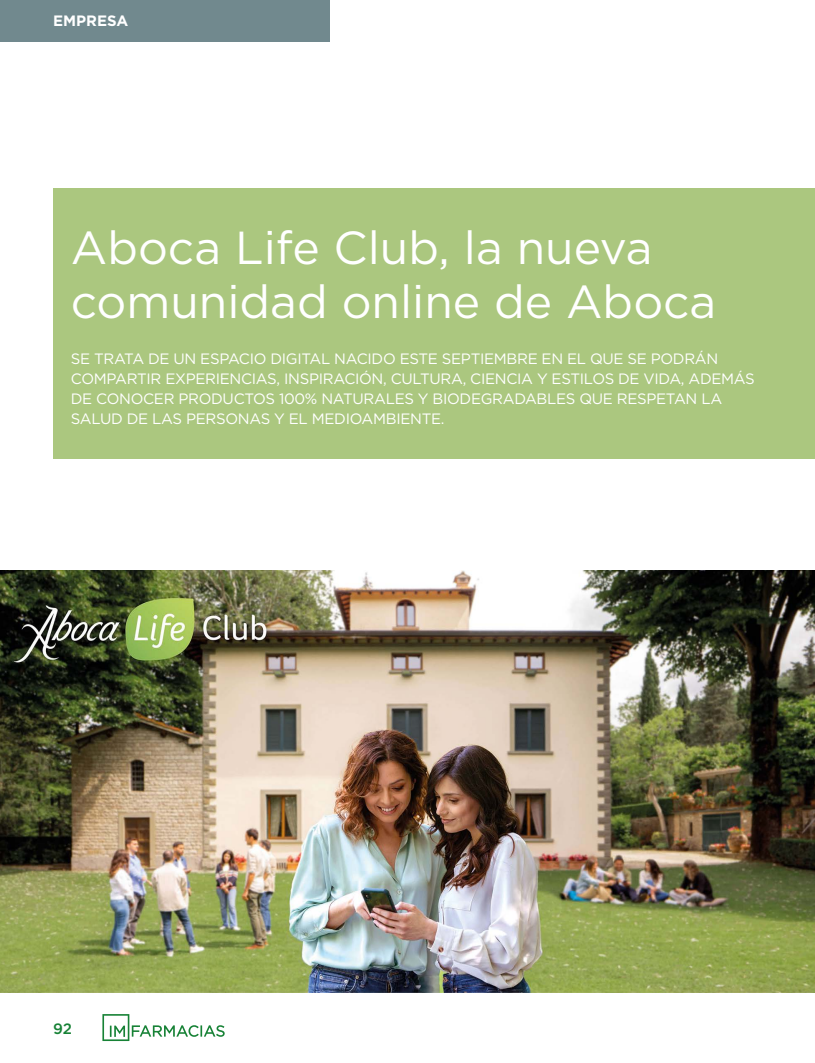
<style>
.page{position:relative;width:815px;height:1063px;background:#fff}
.page>*{position:absolute;margin:0;border:0;box-sizing:border-box;transform-origin:0 0}
.t1{font:46.25px/53.8px "Gotham";color:#fff}
.t2{font:15px/20px "Gotham";letter-spacing:-.02em;color:#fff}
.t3{font:700 15px "Gotham";color:#fff}
.t4{font:500 15px "Gotham";color:#178236}
</style>
<div class="page">
<div style="left:0;top:0;width:330px;height:41px;background:#71898e"></div>
<svg style="left:102px;top:1014px;width:123px;height:27px"></svg>
<div style="left:53px;top:189px;width:762px;height:270px;background:#abc77f"></div>
<img style="left:0;top:570px;width:815px;height:422px">
<p class="t3" style="left:53px;top:12px;width:77px">EMPRESA</p>
<h1 class="t1" style="left:71px;top:220px;width:647px">Aboca Life Club, la nueva comunidad online de Aboca</h1>
<p class="t2" style="left:71px;top:349px;width:685px">SE TRATA DE UN ESPACIO DIGITAL NACIDO ESTE SEPTIEMBRE EN EL QUE SE PODRÁN COMPARTIR EXPERIENCIAS, INSPIRACIÓN, CULTURA, CIENCIA Y ESTILOS DE VIDA, ADEMÁS DE CONOCER PRODUCTOS 100% NATURALES Y BIODEGRADABLES QUE RESPETAN LA SALUD DE LAS PERSONAS Y EL MEDIOAMBIENTE.</p>
<p class="t4" style="left:53px;top:1018px;width:20px">92</p>
</div>
